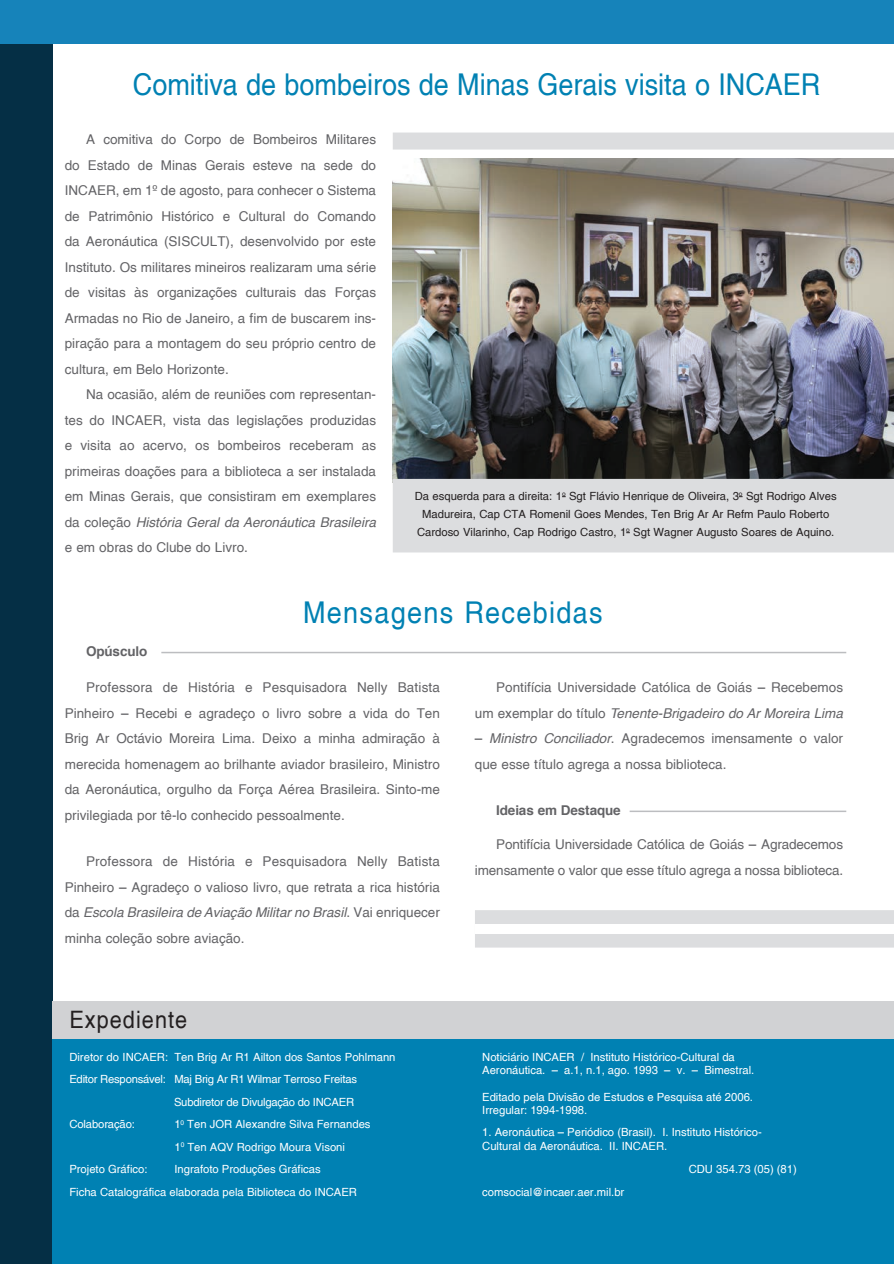
<style>
.page{position:relative;width:894px;height:1264px;background:#fff}
.page>*{position:absolute;margin:0;border:0;box-sizing:border-box;transform-origin:0 0}
.t1{font:30px "Helvetica";color:#0081b3;scale:.9 1}
.t2{font:30px "Helvetica";letter-spacing:.05em;color:#0081b3;scale:.9 1}
.t3{font:24px "Helvetica";letter-spacing:.05em;color:#231f20;scale:.9 1}
.t4{font:13.5px/25.5px "Helvetica";color:#636366;text-align:justify}
.t5{font:700 13.5px "Helvetica";letter-spacing:-.01em;color:#636366}
.t6{font:11.25px/13.5px "Helvetica";color:#fff}
.t7{font:11.25px/18px "Helvetica";color:#231f20;text-align:center}
.t8{font:11.25px "Helvetica";letter-spacing:-.02em;color:#fff}
.s1{font-style:italic}
</style>
<div class="page">
<div style="left:0;top:34px;width:53px;height:1229px;background:#052f45"></div>
<div style="left:0;top:0;width:894px;height:44px;background:#1683ba"></div>
<div style="left:53px;top:1034px;width:841px;height:229px;background:#0081b3"></div>
<div style="left:53px;top:1001px;width:841px;height:37px;background:#d1d2d4"></div>
<img style="left:393px;top:159px;width:501px;height:320px">
<div style="left:393px;top:479px;width:501px;height:73px;background:#dcdddf"></div>
<div style="left:393px;top:132px;width:501px;height:17px;background:#dcdddf"></div>
<hr style="left:161px;top:652px;width:685px;height:1px;background:#bcbdc0">
<hr style="left:629px;top:810px;width:217px;height:2px;background:#bcbdc0">
<div style="left:475px;top:910px;width:419px;height:37px;background:#dcdddf"></div>
<div style="left:475px;top:924px;width:419px;height:9px;background:#fff"></div>
<h1 class="t1" style="left:133px;top:67px;width:670px">Comitiva de bombeiros de Minas Gerais visita o incaer</h1>
<p class="t4" style="left:65px;top:127px;width:313px;text-indent:21px">A comitiva do Corpo de Bombeiros Militares do Estado de Minas Gerais esteve na sede do INCAER, em 1º de agosto, para conhecer o Sistema de Patrimônio Histórico e Cultural do Comando da Aeronáutica (SISCULT), desenvolvido por este Instituto. Os militares mineiros realizaram uma série de visitas às organizações culturais das Forças Armadas no Rio de Janeiro, a fim de buscarem ins&shy;piração para a montagem do seu próprio centro de cultura, em Belo Horizonte.</p>
<p class="t4" style="left:65px;top:382px;width:313px;text-indent:21px">Na ocasião, além de reuniões com representan&shy;tes do INCAER, vista das legislações produzidas e visita ao acervo, os bombeiros receberam as primeiras doações para a biblioteca a ser instalada em Minas Gerais, que consistiram em exemplares da coleção <span class="s1">História Geral da Aeronáutica Brasileira </span>e em obras do Clube do Livro.</p>
<p class="t7" style="left:415px;top:487px;width:423px">Da esquerda para a direita: 1<sup>o</sup> Sgt Flávio Henrique de Oliveira, 3<sup>o</sup> Sgt Rodrigo Alves<br>Madureira, Cap CTA Romenil Goes Mendes, Ten Brig Ar Ar Refm Paulo Roberto<br>Cardoso Vilarinho, Cap Rodrigo Castro, 1<sup>o</sup> Sgt Wagner Augusto Soares de Aquino.</p>
<p class="t5" style="left:86px;top:640px;width:63px">Opúsculo</p>
<h1 class="t2" style="left:303px;top:595px;width:334px">Mensagens Recebidas</h1>
<p class="t4" style="left:65px;top:674px;width:377px;text-indent:21px">Professora de História e Pesquisadora Nelly Batista Pinheiro – Recebi e agradeço o livro sobre a vida do Ten Brig Ar Octávio Moreira Lima. Deixo a minha admiração à merecida homenagem ao brilhante aviador brasileiro, Ministro da Aeronáutica, orgulho da Força Aérea Brasileira. Sinto-me privilegiada por tê-lo conhecido pessoalmente.</p>
<p class="t4" style="left:65px;top:849px;width:377px;text-indent:21px">Professora de História e Pesquisadora Nelly Batista Pinheiro – Agradeço o valioso livro, que retrata a rica história da <span class="s1">Escola Brasileira de Aviação Militar no Brasil</span>. Vai enriquecer minha coleção sobre aviação.</p>
<h2 class="t3" style="left:69px;top:1005px;width:132px">Expediente</h2>
<p class="t6" style="left:69px;top:1050px;width:328px">Diretor do INCAER: Ten Brig Ar R1 Ailton dos Santos Pohlmann</p>
<p class="t8" style="left:69px;top:1072px;width:289px">Editor Responsável: Maj Brig Ar R1 Wilmar Terroso Freitas</p>
<p class="t8" style="left:174px;top:1095px;width:182px">Subdiretor de Divulgação do INCAER</p>
<p class="t6" style="left:69px;top:1117px;width:67px">Colaboração:</p>
<p class="t6" style="left:174px;top:1113px;width:198px;line-height:22.5px">1<sup>0</sup> Ten Jor Alexandre Silva Fernandes<br>1<sup>0</sup> Ten AQV Rodrigo Moura Visoni</p>
<p class="t6" style="left:69px;top:1162px;width:80px">Projeto Gráfico:</p>
<p class="t6" style="left:69px;top:1158px;width:289px;line-height:22.5px;text-indent:105px">Ingrafoto Produções Gráficas<br>Ficha Catalográfica elaborada pela Biblioteca do INCAER</p>
<p class="t4" style="left:475px;top:674px;width:369px;text-align:right">Pontifícia Universidade Católica de Goiás – Recebemos um exemplar do título <span class="s1">Tenente-Brigadeiro do Ar Moreira Lima</span></p>
<p class="t4" style="left:475px;top:725px;width:369px">– <span class="s1">Ministro Conciliador</span>. Agradecemos imensamente o valor que esse título agrega a nossa biblioteca.</p>
<p class="t5" style="left:496px;top:799px;width:126px">Ideias em Destaque</p>
<p class="t4" style="left:475px;top:832px;width:370px;text-align:right">Pontifícia Universidade Católica de Goiás – Agradecemos imensamente o valor que esse título agrega a nossa biblioteca.</p>
<p class="t6" style="left:482px;top:1050px;width:274px">Noticiário INCAER / Instituto Histórico-Cultural da<br>Aeronáutica. – a.1, n.1, ago. 1993 – v. – Bimestral.</p>
<p class="t6" style="left:482px;top:1089px;width:272px">Editado pela Divisão de Estudos e Pesquisa até 2006.<br>Irregular: 1994-1998.</p>
<p class="t6" style="left:482px;top:1125px;width:281px">1. Aeronáutica – Periódico (Brasil). I. Instituto Histórico-<br>Cultural da Aeronáutica. II. INCAER.</p>
<p class="t6" style="left:688px;top:1162px;width:110px">CDU 354.73 (05) (81)</p>
<p class="t6" style="left:482px;top:1185px;width:144px">comsocial@incaer.aer.mil.br</p>
</div>
